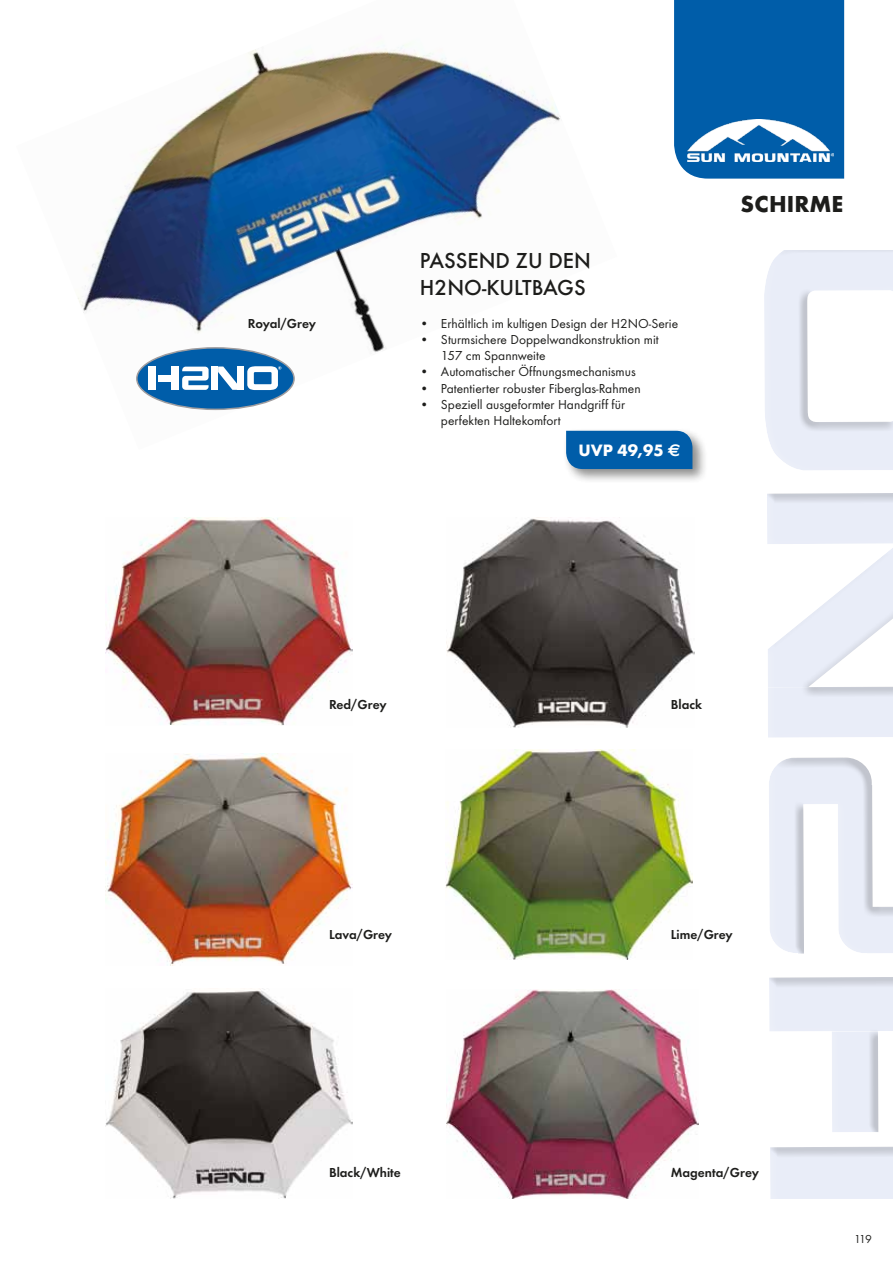
<style>
.page{position:relative;width:893px;height:1263px;background:#fff}
.page>*{position:absolute;margin:0;border:0;box-sizing:border-box;transform-origin:0 0}
.t1{font:700 24px "Futura T";color:#1d1d1b}
.t2{font:500 22.5px/27px "Futura T";color:#1d1d1b}
.t3{font:700 17.1px "Futura T";color:#fff}
.t4{font:13.5px/16.2px "Futura T";color:#1d1d1b}
.t5{font:600 13.5px "Futura T";color:#1d1d1b}
.t6{font:12px "Futura T";color:#1d1d1b}
.s1{font-family:"Euro Sans"}
</style>
<div class="page">
<img style="left:447px;top:518px;width:247px;height:209px">
<img style="left:445px;top:750px;width:247px;height:209px">
<img style="left:105px;top:988px;width:247px;height:210px">
<img style="left:105px;top:753px;width:247px;height:213px">
<img style="left:105px;top:518px;width:247px;height:207px">
<img style="left:78px;top:43px;width:482px;height:368px">
<svg style="left:764px;top:251px;width:129px;height:947px;fill:#e9edf8"></svg>
<div style="left:674px;top:0;width:170px;height:179px;background:#005da9"></div>
<img style="left:688px;top:120px;width:145px;height:41px">
<div style="left:563px;top:428px;width:145px;height:56px;background:#1d1d1b;opacity:.5"></div>
<div style="left:566px;top:431px;width:126px;height:38px;background:#005da9"></div>
<div style="left:137px;top:348px;width:157px;height:61px;background:#005da9;border-radius:50%"></div>
<div style="left:136px;top:347px;width:159px;height:63px;border:2px solid #a09d9f;border-radius:50%"></div>
<div style="left:149px;top:367px;width:7px;height:23px;background:#fff"></div>
<div style="left:158px;top:375px;width:14px;height:6px;background:#fff"></div>
<svg style="left:182px;top:367px;width:27px;height:23px"></svg>
<div style="left:172px;top:366px;width:7px;height:24px;background:#fff"></div>
<div style="left:211px;top:366px;width:7px;height:24px;background:#fff"></div>
<div style="left:237px;top:366px;width:7px;height:24px;background:#fff"></div>
<svg style="left:218px;top:366px;width:19px;height:24px"></svg>
<svg style="left:247px;top:366px;width:34px;height:24px"></svg>
<img style="left:447px;top:989px;width:251px;height:209px">
<p class="t5" style="left:248px;top:316px;width:70px">Royal/Grey</p>
<h2 class="t2" style="left:420px;top:247px;width:172px">PASSEND ZU DEN<br>H2NO-KULTBAGS</h2>
<p class="t4" style="left:420px;top:315px;width:260px">• Erhältlich im kultigen Design der H2NO-Serie</p>
<p class="t4" style="left:441px;top:331px;width:219px;text-indent:-21px">• Sturmsichere Doppelwandkonstruktion mit<br>157 cm Spannweite</p>
<p class="t4" style="left:420px;top:364px;width:217px">• Automatischer Öffnungsmechanismus</p>
<p class="t4" style="left:420px;top:380px;width:222px">• Patentierter robuster Fiberglas-Rahmen</p>
<p class="t4" style="left:441px;top:396px;width:186px;text-indent:-21px">• Speziell ausgeformter Handgriff für perfekten Haltekomfort</p>
<p class="t3" style="left:579px;top:440px;width:104px">UVP 49,95 <span class="s1">E</span></p>
<h1 class="t1" style="left:741px;top:189px;width:104px">SCHIRME</h1>
<p class="t5" style="left:329px;top:696px;width:59px">Red/Grey</p>
<p class="t5" style="left:671px;top:696px;width:33px">Black</p>
<p class="t5" style="left:329px;top:926px;width:65px">Lava/Grey</p>
<p class="t5" style="left:671px;top:926px;width:63px">Lime/Grey</p>
<p class="t5" style="left:329px;top:1164px;width:73px">Black/White</p>
<p class="t5" style="left:671px;top:1164px;width:90px">Magenta/Grey</p>
<p class="t6" style="left:854px;top:1232px;width:19px">119</p>
</div>
